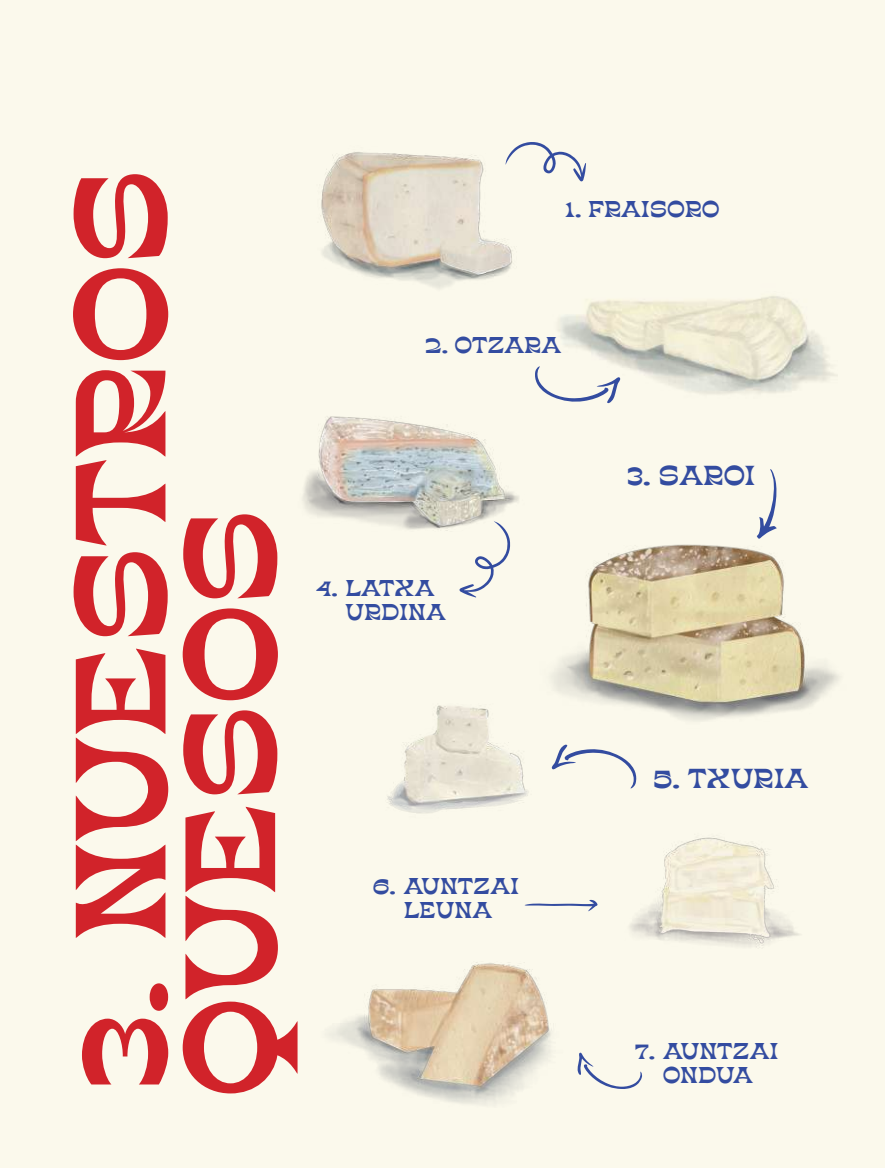
<style>
.page{position:relative;width:885px;height:1168px;background:#fff}
.page>*{position:absolute;margin:0;border:0;box-sizing:border-box;transform-origin:0 0}
.t1{font:700 expanded 112px/109.6px "Kish";letter-spacing:.015em;color:#d1232a}
.t2{font:700 expanded 24px "Kish";color:#334ca0}
.t3{font:700 expanded 20px/24px "Kish";color:#334ca0;text-align:center}
</style>
<div class="page">
<div style="left:0;top:0;width:884px;height:1168px;background:#fbf9ec"></div>
<svg style="left:547px;top:147px;width:39px;height:35px"></svg>
<svg style="left:459px;top:531px;width:51px;height:66px"></svg>
<svg style="left:535px;top:366px;width:10px;height:27px"></svg>
<svg style="left:566px;top:750px;width:70px;height:38px"></svg>
<svg style="left:604px;top:1071px;width:38px;height:18px"></svg>
<svg style="left:524px;top:900px;width:73px;height:11px"></svg>
<svg style="left:769px;top:469px;width:7px;height:46px"></svg>
<img style="left:320px;top:142px;width:227px;height:147px">
<img style="left:545px;top:268px;width:292px;height:136px">
<img style="left:302px;top:416px;width:217px;height:115px">
<img style="left:551px;top:515px;width:288px;height:235px">
<img style="left:387px;top:688px;width:179px;height:126px">
<img style="left:629px;top:837px;width:171px;height:111px">
<img style="left:329px;top:962px;width:275px;height:143px">
<h1 class="t1" style="left:62px;top:1096px;width:929px;rotate:-90deg">3. NUESTROS<br>QUESOS</h1>
<p class="t3" style="left:564px;top:197px;width:156px">1. FRAISORO</p>
<p class="t3" style="left:424px;top:333px;width:138px">2. OTZARA</p>
<p class="t3" style="left:345px;top:576px;width:102px;text-align:left;text-indent:-29px">4. LATXA<br>URDINA</p>
<p class="t3" style="left:373px;top:873px;width:147px">6. AUNTZAI<br>LEUNA</p>
<p class="t2" style="left:625px;top:458px;width:131px">3. SAROI</p>
<p class="t2" style="left:652px;top:762px;width:157px">5. TXURIA</p>
<p class="t3" style="left:634px;top:1038px;width:145px">7. AUNTZAI<br>ONDUA</p>
</div>
